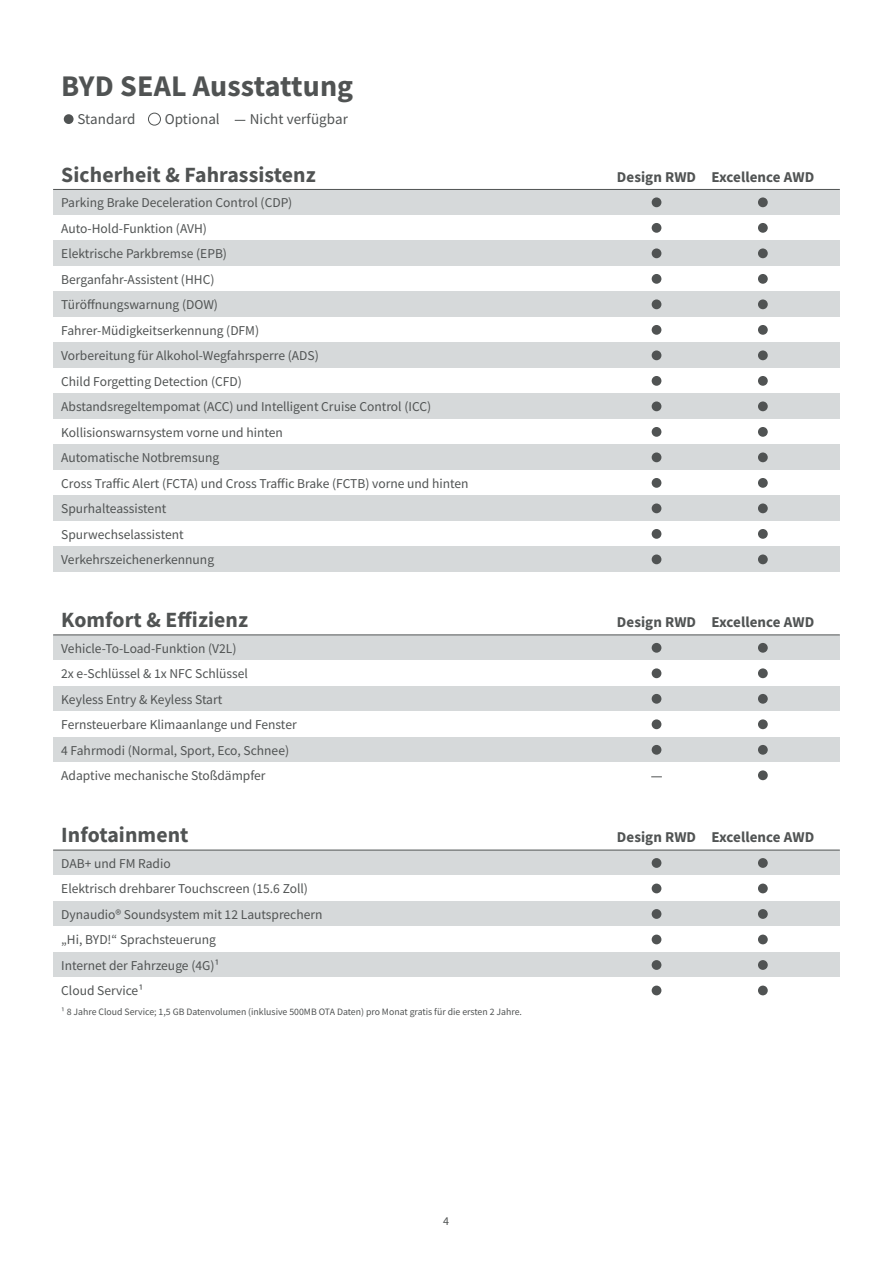
<style>
.page{position:relative;width:893px;height:1263px;background:#fff}
.page>*{position:absolute;margin:0;border:0;box-sizing:border-box;transform-origin:0 0}
.t1{font:700 30px "Source Sans Pro";letter-spacing:.005em;color:#505353}
.t2{font:700 21.75px "Source Sans Pro";letter-spacing:.005em;color:#505353}
.t3{font:700 15px "Source Sans Pro";letter-spacing:.005em;color:#505353}
.t4{font:15px "Source Sans Pro";letter-spacing:.005em;color:#505353}
.t5{font:13.5px/25.5px "Source Sans Pro";color:#505353}
.t6{font:12px "Source Sans Pro";color:#505353}
.t7{font:9.75px "Source Sans Pro";color:#505353}
</style>
<div class="page">
<div style="left:64px;top:114px;width:10px;height:10px;background:#505353;border-radius:50%"></div>
<div style="left:148px;top:113px;width:13px;height:12px;border:1px solid #505353;border-radius:50%"></div>
<div style="left:53px;top:189px;width:787px;height:26px;background:#d6d9da"></div>
<div style="left:53px;top:240px;width:787px;height:26px;background:#d6d9da"></div>
<div style="left:53px;top:291px;width:787px;height:26px;background:#d6d9da"></div>
<div style="left:53px;top:342px;width:787px;height:26px;background:#d6d9da"></div>
<div style="left:53px;top:394px;width:787px;height:25px;background:#d6d9da"></div>
<div style="left:53px;top:445px;width:787px;height:25px;background:#d6d9da"></div>
<div style="left:53px;top:496px;width:787px;height:25px;background:#d6d9da"></div>
<div style="left:53px;top:547px;width:787px;height:25px;background:#d6d9da"></div>
<div style="left:652px;top:197px;width:9px;height:10px;background:#505353;border-radius:50%"></div>
<div style="left:758px;top:197px;width:10px;height:10px;background:#505353;border-radius:50%"></div>
<div style="left:652px;top:223px;width:9px;height:10px;background:#505353;border-radius:50%"></div>
<div style="left:758px;top:223px;width:10px;height:10px;background:#505353;border-radius:50%"></div>
<div style="left:652px;top:248px;width:9px;height:10px;background:#505353;border-radius:50%"></div>
<div style="left:758px;top:248px;width:10px;height:10px;background:#505353;border-radius:50%"></div>
<div style="left:652px;top:274px;width:9px;height:10px;background:#505353;border-radius:50%"></div>
<div style="left:758px;top:274px;width:10px;height:10px;background:#505353;border-radius:50%"></div>
<div style="left:652px;top:299px;width:9px;height:10px;background:#505353;border-radius:50%"></div>
<div style="left:758px;top:299px;width:10px;height:10px;background:#505353;border-radius:50%"></div>
<div style="left:652px;top:325px;width:9px;height:10px;background:#505353;border-radius:50%"></div>
<div style="left:758px;top:325px;width:10px;height:10px;background:#505353;border-radius:50%"></div>
<div style="left:652px;top:350px;width:9px;height:10px;background:#505353;border-radius:50%"></div>
<div style="left:758px;top:350px;width:10px;height:10px;background:#505353;border-radius:50%"></div>
<div style="left:652px;top:376px;width:9px;height:10px;background:#505353;border-radius:50%"></div>
<div style="left:758px;top:376px;width:10px;height:10px;background:#505353;border-radius:50%"></div>
<div style="left:652px;top:401px;width:9px;height:10px;background:#505353;border-radius:50%"></div>
<div style="left:758px;top:401px;width:10px;height:10px;background:#505353;border-radius:50%"></div>
<div style="left:652px;top:427px;width:9px;height:10px;background:#505353;border-radius:50%"></div>
<div style="left:758px;top:427px;width:10px;height:10px;background:#505353;border-radius:50%"></div>
<div style="left:652px;top:452px;width:9px;height:10px;background:#505353;border-radius:50%"></div>
<div style="left:758px;top:452px;width:10px;height:10px;background:#505353;border-radius:50%"></div>
<div style="left:652px;top:478px;width:9px;height:10px;background:#505353;border-radius:50%"></div>
<div style="left:758px;top:478px;width:10px;height:10px;background:#505353;border-radius:50%"></div>
<div style="left:652px;top:503px;width:9px;height:10px;background:#505353;border-radius:50%"></div>
<div style="left:758px;top:503px;width:10px;height:10px;background:#505353;border-radius:50%"></div>
<div style="left:652px;top:529px;width:9px;height:10px;background:#505353;border-radius:50%"></div>
<div style="left:758px;top:529px;width:10px;height:10px;background:#505353;border-radius:50%"></div>
<div style="left:652px;top:554px;width:9px;height:10px;background:#505353;border-radius:50%"></div>
<div style="left:758px;top:554px;width:10px;height:10px;background:#505353;border-radius:50%"></div>
<hr style="left:53px;top:189px;width:787px;height:1px;background:#505353">
<div style="left:53px;top:635px;width:787px;height:25px;background:#d6d9da"></div>
<div style="left:53px;top:686px;width:787px;height:25px;background:#d6d9da"></div>
<div style="left:53px;top:737px;width:787px;height:25px;background:#d6d9da"></div>
<div style="left:652px;top:643px;width:9px;height:10px;background:#505353;border-radius:50%"></div>
<div style="left:758px;top:643px;width:10px;height:10px;background:#505353;border-radius:50%"></div>
<div style="left:652px;top:668px;width:9px;height:10px;background:#505353;border-radius:50%"></div>
<div style="left:758px;top:668px;width:10px;height:10px;background:#505353;border-radius:50%"></div>
<div style="left:652px;top:694px;width:9px;height:10px;background:#505353;border-radius:50%"></div>
<div style="left:758px;top:694px;width:10px;height:10px;background:#505353;border-radius:50%"></div>
<div style="left:652px;top:719px;width:9px;height:10px;background:#505353;border-radius:50%"></div>
<div style="left:758px;top:719px;width:10px;height:10px;background:#505353;border-radius:50%"></div>
<div style="left:652px;top:745px;width:9px;height:10px;background:#505353;border-radius:50%"></div>
<div style="left:758px;top:745px;width:10px;height:10px;background:#505353;border-radius:50%"></div>
<div style="left:758px;top:770px;width:10px;height:10px;background:#505353;border-radius:50%"></div>
<hr style="left:53px;top:635px;width:787px;height:1px;background:#505353">
<div style="left:53px;top:850px;width:787px;height:25px;background:#d6d9da"></div>
<div style="left:53px;top:901px;width:787px;height:26px;background:#d6d9da"></div>
<div style="left:53px;top:952px;width:787px;height:26px;background:#d6d9da"></div>
<div style="left:652px;top:858px;width:9px;height:10px;background:#505353;border-radius:50%"></div>
<div style="left:758px;top:858px;width:10px;height:10px;background:#505353;border-radius:50%"></div>
<div style="left:652px;top:883px;width:9px;height:10px;background:#505353;border-radius:50%"></div>
<div style="left:758px;top:883px;width:10px;height:10px;background:#505353;border-radius:50%"></div>
<div style="left:652px;top:909px;width:9px;height:10px;background:#505353;border-radius:50%"></div>
<div style="left:758px;top:909px;width:10px;height:10px;background:#505353;border-radius:50%"></div>
<div style="left:652px;top:934px;width:9px;height:10px;background:#505353;border-radius:50%"></div>
<div style="left:758px;top:934px;width:10px;height:10px;background:#505353;border-radius:50%"></div>
<div style="left:652px;top:960px;width:9px;height:10px;background:#505353;border-radius:50%"></div>
<div style="left:758px;top:960px;width:10px;height:10px;background:#505353;border-radius:50%"></div>
<div style="left:652px;top:985px;width:9px;height:10px;background:#505353;border-radius:50%"></div>
<div style="left:758px;top:985px;width:10px;height:10px;background:#505353;border-radius:50%"></div>
<hr style="left:53px;top:850px;width:787px;height:1px;background:#505353">
<h1 class="t1" style="left:61px;top:65px;width:294px">BYD SEAL Ausstattung</h1>
<p class="t4" style="left:78px;top:110px;width:59px">Standard</p>
<p class="t4" style="left:165px;top:110px;width:57px">Optional</p>
<p class="t4" style="left:250px;top:110px;width:100px">Nicht verfügbar</p>
<h2 class="t2" style="left:61px;top:160px;width:256px">Sicherheit &amp; Fahrassistenz</h2>
<p class="t3" style="left:617px;top:167px;width:199px">Design RWD Excellence AWD</p>
<p class="t5" style="left:61px;top:190px;width:409px">Parking Brake Deceleration Control (CDP)<br>Auto-Hold-Funktion (AVH)<br>Elektrische Parkbremse (EPB)<br>Berganfahr-Assistent (HHC)<br>Türöffnungswarnung (DOW)<br>Fahrer-Müdigkeitserkennung (DFM)<br>Vorbereitung für Alkohol-Wegfahrsperre (ADS)<br>Child Forgetting Detection (CFD)<br>Abstandsregeltempomat (ACC) und Intelligent Cruise Control (ICC)<br>Kollisionswarnsystem vorne und hinten<br>Automatische Notbremsung<br>Cross Traffic Alert (FCTA) und Cross Traffic Brake (FCTB) vorne und hinten Spurhalteassistent<br>Spurwechselassistent<br>Verkehrszeichenerkennung</p>
<h2 class="t2" style="left:61px;top:605px;width:188px">Komfort &amp; Effizienz</h2>
<p class="t3" style="left:617px;top:612px;width:199px">Design RWD Excellence AWD</p>
<p class="t5" style="left:61px;top:635px;width:237px">Vehicle-To-Load-Funktion (V2L)<br>2x e-Schlüssel &amp; 1x NFC Schlüssel<br>Keyless Entry &amp; Keyless Start Fernsteuerbare Klimaanlange und Fenster 4 Fahrmodi (Normal, Sport, Eco, Schnee)<br>Adaptive mechanische Stoßdämpfer</p>
<h2 class="t2" style="left:61px;top:820px;width:129px">Infotainment</h2>
<p class="t3" style="left:617px;top:827px;width:199px">Design RWD Excellence AWD</p>
<p class="t5" style="left:61px;top:850px;width:263px">DAB+ und FM Radio<br>Elektrisch drehbarer Touchscreen (15.6 Zoll)<br>Dynaudio® Soundsystem mit 12 Lautsprechern „Hi, BYD!“ Sprachsteuerung<br>Internet der Fahrzeuge (4G)¹<br>Cloud Service¹</p>
<p class="t7" style="left:61px;top:1005px;width:462px">¹ 8 Jahre Cloud Service; 1,5 GB Datenvolumen (inklusive 500MB OTA Daten) pro Monat gratis für die ersten 2 Jahre.</p>
<p class="t6" style="left:443px;top:1213px;width:7px">4</p>
</div>
